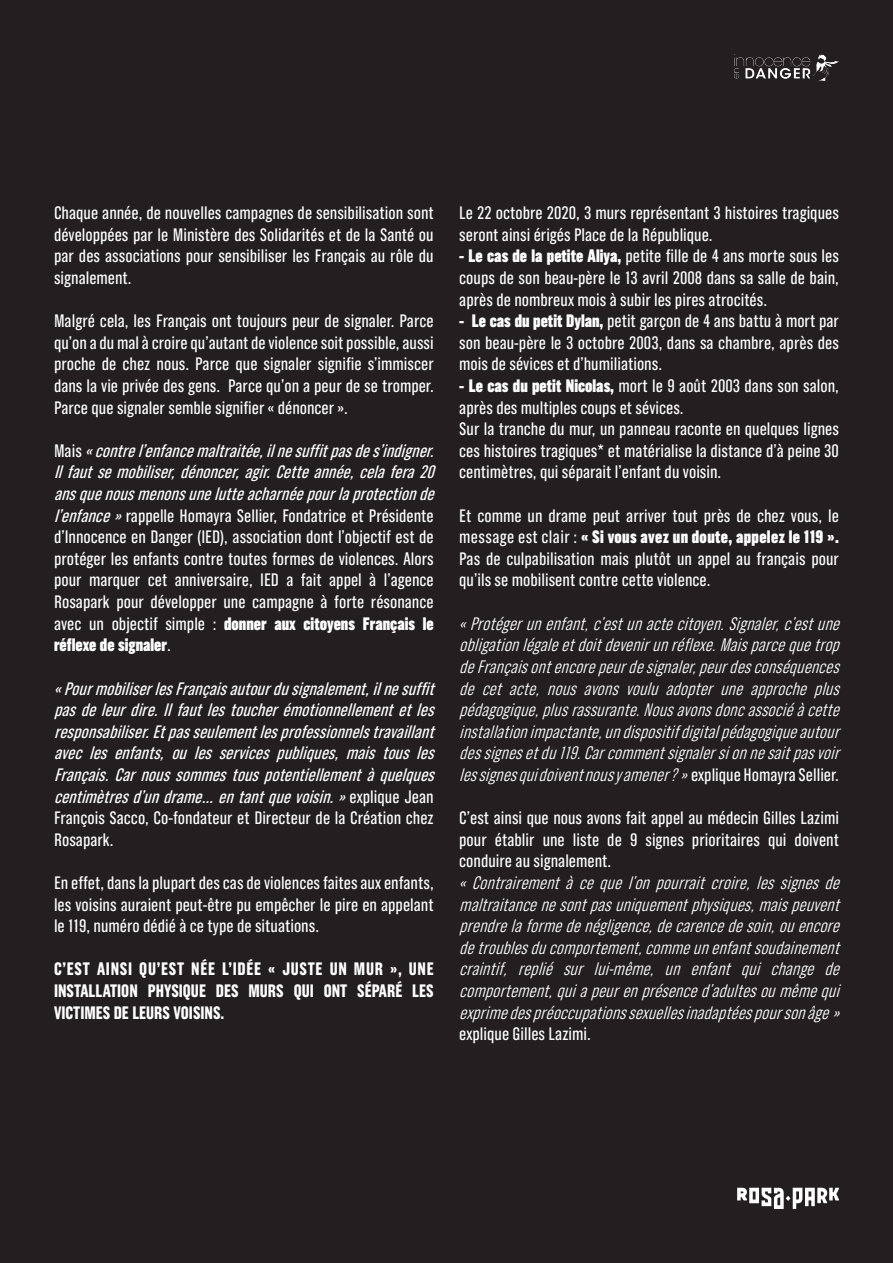
<style>
.page{position:relative;width:893px;height:1263px;background:#231f20}
.page>*{position:absolute;margin:0;border:0;box-sizing:border-box;transform-origin:0 0}
.t1{font:18px/21.6px "Grotzec Head Condensed";color:#fff;text-align:justify}
.t2{font:italic 300 18px/21.6px "Grotzec Head Condensed";color:#fff;text-align:justify}
.t3{font:italic 18px/21.6px "Grotzec Head Condensed";color:#fff}
.t4{font:700 18px/21.6px "Grotzec Head Condensed";color:#fff;text-align:justify}
.s1{font-style:italic}
.s2{font-weight:900}
.s3{font-style:normal}
.s4{font-weight:400;font-style:normal}
</style>
<div class="page">
<img style="left:734px;top:54px;width:105px;height:27px">
<svg style="left:737px;top:1188px;width:102px;height:21px"></svg>
<p class="t1" style="left:54px;top:202px;width:381px">Chaque année, de nouvelles campagnes de sensibilisation sont développées par le Ministère des Solidarités et de la Santé ou par des associations pour sensibiliser les Français au rôle du signalement.</p>
<p class="t1" style="left:54px;top:310px;width:381px">Malgré cela, les Français ont toujours peur de signaler. Parce qu’on a du mal à croire qu’autant de violence soit possible, aussi proche de chez nous. Parce que signaler signifie s’immiscer dans la vie privée des gens. Parce qu’on a peur de se tromper.<br>Parce que signaler semble signifier « dénoncer ».</p>
<p class="t1" style="left:54px;top:439px;width:387px;text-align:left">M a i s <span class="s1">«contrel’enfancemaltraitée,ilnesuffitpasdes’indigner.<br>Ilfautsemobiliser,dénoncer,agir.Cetteannée,celafera20 ansquenousmenonsunelutteacharnéepourlaprotectionde l’enfance»</span>rappelle Homayra Sellier, Fondatrice et Présidente d’Innocence en Danger (IED), association dont l’objectif est de protéger les enfants contre toutes formes de violences. Alors pour marquer cet anniversaire, IED a fait appel à l’agence Rosapark pour développer une campagne à forte résonance avec un objectif simple : <span class="s2">donner aux citoyens Français le réflexe de signaler</span>.</p>
<p class="t3" style="left:54px;top:677px;width:387px">«PourmobiliserlesFrançaisautourdusignalement,ilnesuffit pasdeleurdire.Ilfautlestoucherémotionnellementetles responsabiliser.Etpasseulementlesprofessionnelstravaillant avec les enfants, ou les services publiques, mais tous les Français.Carnoussommestouspotentiellementàquelques centimètresd’undrame… entantquevoisin.»<span class="s3">e x p l i q u e J e a n François Sacco, Co-fondateur et Directeur de la Création chez Rosapark.</span></p>
<p class="t1" style="left:54px;top:871px;width:381px">En effet, dans la plupart des cas de violences faites aux enfants, les voisins auraient peut-être pu empêcher le pire en appelant le 119, numéro dédié à ce type de situations.</p>
<p class="t4" style="left:54px;top:958px;width:381px">C’EST AINSI QU’EST NÉE L’IDÉE « JUSTE UN MUR », UNE INSTALLATION PHYSIQUE DES MURS QUI ONT SÉPARÉ LES VICTIMES DE LEURS VOISINS.</p>
<p class="t1" style="left:459px;top:202px;width:381px">Le 22 octobre 2020, 3 murs représentant 3 histoires tragiques seront ainsi érigés Place de la République.</p>
<p class="t1" style="left:459px;top:245px;width:381px"><span class="s2">- Le cas de la petite Aliya,</span> petite fille de 4 ans morte sous les coups de son beau-père le 13 avril 2008 dans sa salle de bain, après de nombreux mois à subir les pires atrocités.</p>
<p class="t1" style="left:459px;top:310px;width:381px"><span class="s2">- Le cas du petit Dylan,</span> petit garçon de 4 ans battu à mort par son beau-père le 3 octobre 2003, dans sa chambre, après des mois de sévices et d’humiliations.</p>
<p class="t1" style="left:459px;top:375px;width:381px"><span class="s2">- Le cas du petit Nicolas,</span> mort le 9 août 2003 dans son salon, après des multiples coups et sévices.</p>
<p class="t1" style="left:459px;top:418px;width:381px">Sur la tranche du mur, un panneau raconte en quelques lignes ces histoires tragiques* et matérialise la distance d’à peine 30 centimètres, qui séparait l’enfant du voisin.</p>
<p class="t1" style="left:459px;top:504px;width:381px">Et comme un drame peut arriver tout près de chez vous, le message est clair : <span class="s2">« Si vous avez un doute, appelez le 119 ».</span></p>
<p class="t1" style="left:459px;top:547px;width:381px">Pas de culpabilisation mais plutôt un appel au français pour qu’ils se mobilisent contre cette violence.</p>
<p class="t2" style="left:459px;top:612px;width:387px">«Protégerunenfant,c’estunactecitoyen.Signaler,c’estune obligationlégaleetdoitdevenirunréflexe.Maisparcequetrop deFrançaisontencorepeurdesignaler,peurdesconséquences de cet acte, nous avons voulu adopter une approche plus pédagogique,plusrassurante.Nousavonsdoncassociéàcette installationimpactante,undispositifdigitalpédagogiqueautour dessignesetdu119.Carcommentsignalersionnesaitpasvoir lessignesquidoiventnousyamener?»<span class="s4">e x p l i q u e H o m a y r a S e l l i e r.</span></p>
<p class="t1" style="left:459px;top:807px;width:381px">C’est ainsi que nous avons fait appel au médecin Gilles Lazimi pour établir une liste de 9 signes prioritaires qui doivent conduire au signalement.</p>
<p class="t2" style="left:459px;top:871px;width:387px">« Contrairement à ce que l’on pourrait croire, les signes de maltraitancenesontpasuniquementphysiques,maispeuvent prendrelaformedenégligence,decarencedesoin,ouencore detroublesducomportement,commeunenfantsoudainement craintif, replié sur lui-même, un enfant qui change de comportement,quiapeurenprésenced’adultesoumêmequi exprimedespréoccupationssexuellesinadaptéespoursonâge» <span class="s4">explique Gilles Lazimi.</span></p>
</div>
